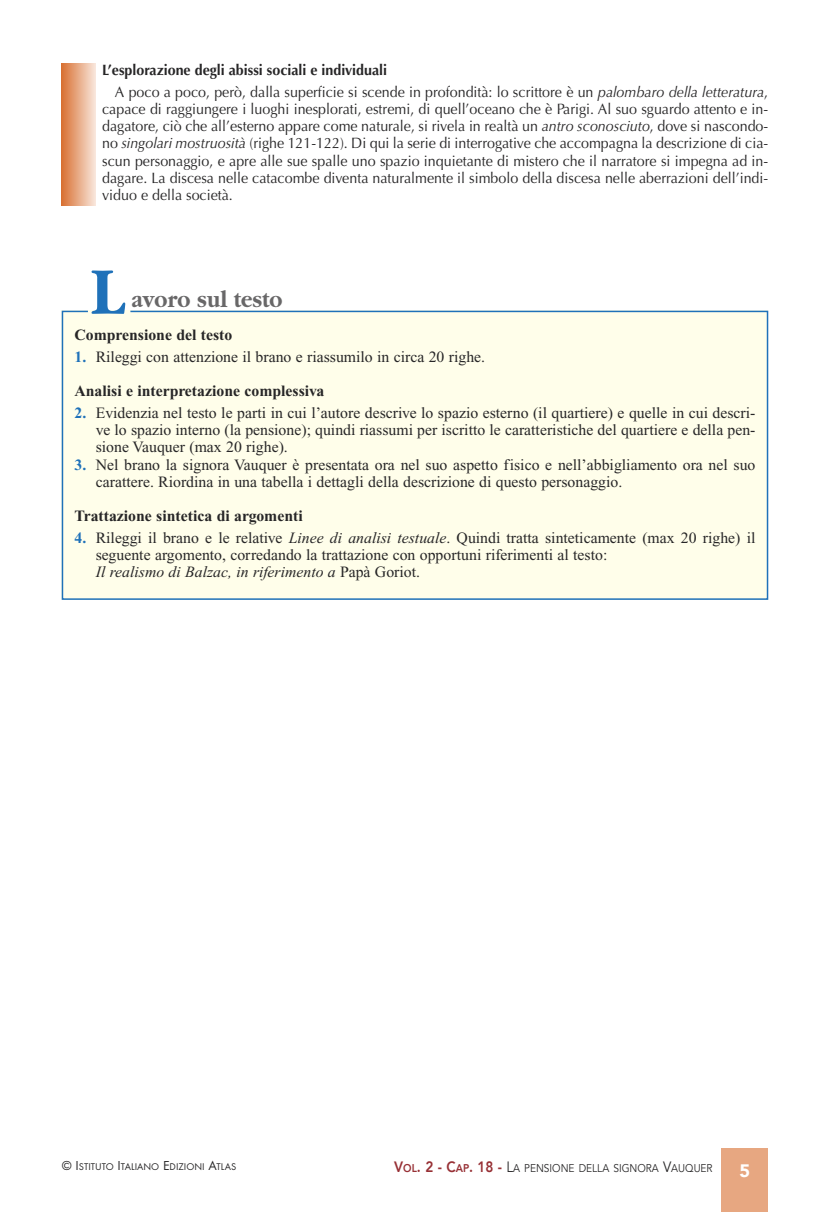
<style>
.page{position:relative;width:830px;height:1212px;background:#fff}
.page>*{position:absolute;margin:0;border:0;box-sizing:border-box;transform-origin:0 0}
.t1{font:700 69.15px "Garamond";color:#1f71b9;scale:.9 1}
.t2{font:700 24px "Garamond";color:#686768;scale:.9 1}
.t3{font:900 18px "Avenir";color:#fff}
.t4{font:15.75px/17.2px "Times New Roman";color:#272627}
.t5{font:700 15.75px "Times New Roman";color:#272627}
.t6{font:15px/17.2px "Optima";color:#272627;scale:.95 1}
.t7{font:11.25px "Avenir";color:#272627;scale:.9 1}
.t8{font:10.2px "Futura T";color:#272627}
.s1{font-weight:700}
.s2{font-style:italic}
.s3{font-weight:700;color:#1f71b9}
.s4{font-size:13.5px}
.s5{font-weight:800;font-size:15px;color:#973035}
.s6{font-weight:800;color:#973035}
.s7{font-size:15px}
</style>
<div class="page">
<div style="left:721px;top:1148px;width:46px;height:64px;background:#e7a781"></div>
<div style="left:61px;top:310px;width:707px;height:290px;background:#fffeea"></div>
<div style="left:62px;top:64px;width:34px;height:142px;background:linear-gradient(to right,#d97235,#f8e4d8)"></div>
<p class="t6" style="left:115px;top:61px;width:689px;line-height:21.5px;text-indent:-13px"><span class="s1">L’esplorazione degli abissi sociali e individuali<br></span>A poco a poco, però, dalla superficie si scende in profondità: lo scrittore è un <span class="s2">palombaro della letteratura</span>,</p>
<p class="t6" style="left:102px;top:102px;width:702px;text-align:justify">capace di raggiungere i luoghi inesplorati, estremi, di quell’oceano che è Parigi. Al suo sguardo attento e in&shy;dagatore, ciò che all’esterno appare come naturale, si rivela in realtà un <span class="s2">antro sconosciuto</span>, dove si nascondo&shy;no <span class="s2">singolari mostruosità</span> (righe 121-122). Di qui la serie di interrogative che accompagna la descrizione di cia&shy;scun personaggio, e apre alle sue spalle uno spazio inquietante di mistero che il narratore si impegna ad in&shy;dagare. La discesa nelle catacombe diventa naturalmente il simbolo della discesa nelle aberrazioni dell’indi&shy;viduo e della società.</p>
<h1 class="t1" style="left:91px;top:249px;width:39px">L</h1>
<h2 class="t2" style="left:131px;top:284px;width:169px">avoro sul testo</h2>
<p class="t5" style="left:74px;top:330px;width:159px">Comprensione del testo</p>
<p class="t4" style="left:74px;top:341px;width:412px;line-height:34.2px"><span class="s3">1.</span> Rileggi con attenzione il brano e riassumilo in circa 20 righe.<br><span class="s1">Analisi e interpretazione complessiva</span></p>
<p class="t4" style="left:96px;top:405px;width:661px;text-align:justify;text-indent:-21px"><span class="s3">2.</span> Evidenzia nel testo le parti in cui l’autore descrive lo spazio esterno (il quartiere) e quelle in cui descri&shy;ve lo spazio interno (la pensione); quindi riassumi per iscritto le caratteristiche del quartiere e della pen&shy;sione Vauquer (max 20 righe).</p>
<p class="t4" style="left:96px;top:457px;width:661px;text-indent:-21px"><span class="s3">3.</span> Nel brano la signora Vauquer è presentata ora nel suo aspetto fisico e nell’abbigliamento ora nel suo carattere. Riordina in una tabella i dettagli della descrizione di questo personaggio.</p>
<p class="t5" style="left:74px;top:511px;width:230px">Trattazione sintetica di argomenti</p>
<p class="t4" style="left:96px;top:530px;width:661px;text-indent:-21px"><span class="s3">4.</span> Rileggi il brano e le relative <span class="s2">Linee di analisi testuale</span>. Quindi tratta sinteticamente (max 20 righe) il seguente argomento, corredando la trattazione con opportuni riferimenti al testo:<br><span class="s2">Il realismo di Balzac, in riferimento a</span> Papà Goriot.</p>
<p class="t8" style="left:62px;top:1160px;width:176px"><span class="s4">© I</span>STITUTO <span class="s4">I</span>TALIANO <span class="s4">E</span>DIZIONI <span class="s4">A</span>TLAS</p>
<p class="t7" style="left:394px;top:1160px;width:355px"><span class="s5">V</span><span class="s6">ol</span><span class="s5">. 2 - C</span><span class="s6">ap</span><span class="s5">. 18 -</span> <span class="s7">L</span>A PENSIONE DELLA SIGNORA <span class="s7">V</span>AUQUER</p>
<p class="t3" style="left:739px;top:1159px;width:12px">5</p>
</div>
